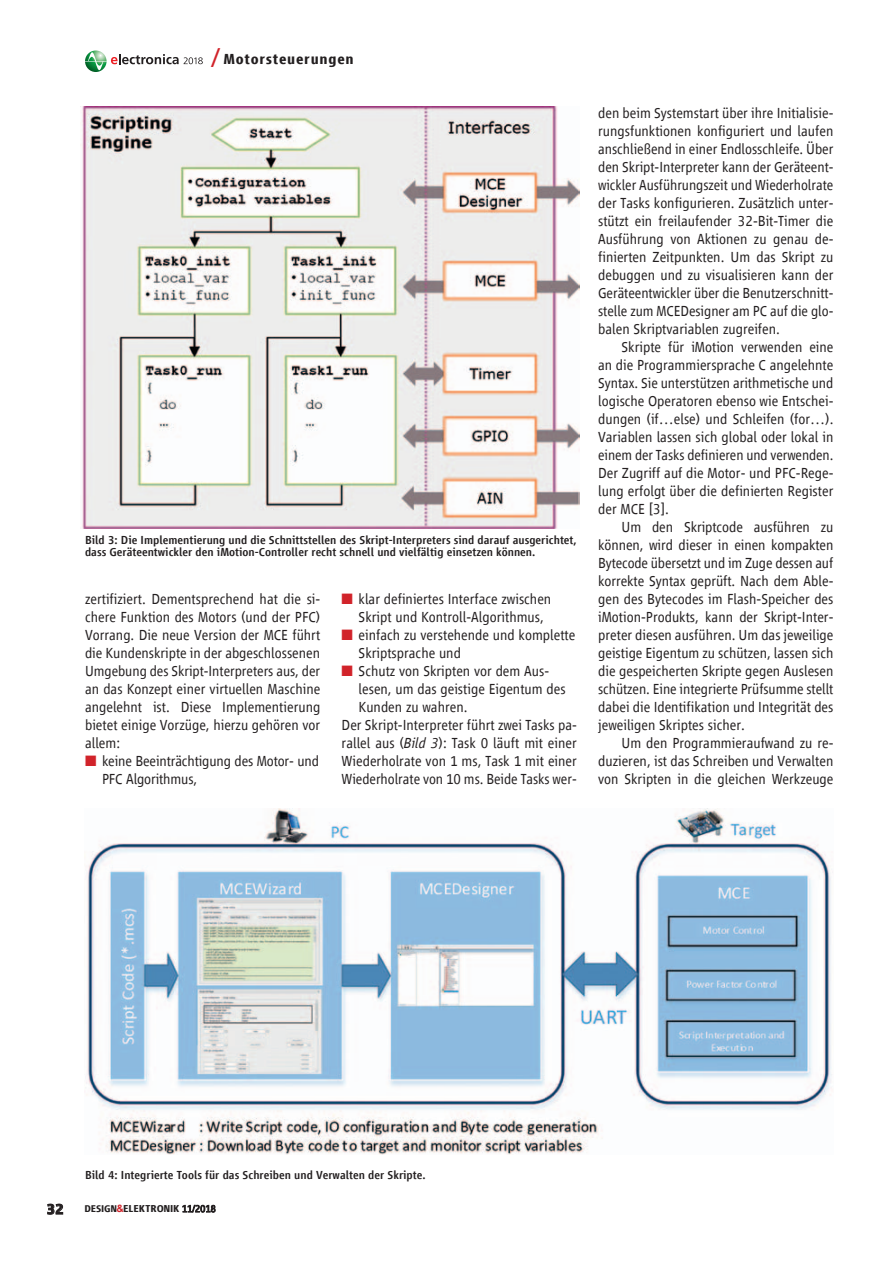
<style>
.page{position:relative;width:893px;height:1263px;background:#fff}
.page>*{position:absolute;margin:0;border:0;box-sizing:border-box;transform-origin:0 0}
.t_Fliesstext_mE{font:300 15px/18px "Vialog LT Com";color:#231f20;text-align:justify}
.t_Fliesstext_oE{font:300 15px/18px "Vialog LT Com";color:#231f20}
.t_Rubrik{font:700 15px "Vialog LT Com";letter-spacing:.05em;color:#231f20}
.t_BU{font:500 12px/12px "Vialog LT Com";color:#231f20}
.t1{font:700 10.35px "Vialog LT Com";color:#231f20}
.s1{font-family:"Phenomena";font-size:27px;color:#d1232a}
.s2{color:#d1232a}
.s3{font-style:italic}
.s4{font-size:10.05px}
.s5{font-family:"Arial";font-size:10.05px;color:#d1232a}
.s6{font-weight:300}
</style>
<div class="page">
<svg style="left:183px;top:1205px;width:32px;height:7px"></svg>
<svg style="left:47px;top:1204px;width:16px;height:10px"></svg>
<img style="left:85px;top:808px;width:747px;height:347px">
<img style="left:82px;top:106px;width:497px;height:422px">
<svg style="left:85px;top:50px;width:118px;height:22px"></svg>
<p class="t_Rubrik" style="left:211px;top:51px;width:144px"><span class="s1">/</span> Motorsteuerungen</p>
<p class="t_BU" style="left:85px;top:534px;width:493px">Bild 3: Die Implementierung und die Schnittstellen des Skript-Interpreters sind darauf ausgerichtet, dass Geräteentwickler den iMotion-Controller recht schnell und vielfältig einsetzen können.</p>
<p class="t_Fliesstext_mE" style="left:85px;top:590px;width:237px">zertifiziert. Dementsprechend hat die si&shy;chere Funktion des Motors (und der PFC)<br>Vorrang. Die neue Version der MCE führt die Kundenskripte in der abgeschlossenen Umgebung des Skript-Interpreters aus, der an das Konzept einer virtuellen Maschine angelehnt ist. Diese Implementierung bietet einige Vorzüge, hierzu gehören vor allem:</p>
<p class="t_Fliesstext_oE" style="left:102px;top:752px;width:219px;text-indent:-17px"><span class="s2">■</span> keine Beeinträchtigung des Motor- und<br>PFC Algorithmus,</p>
<p class="t_Fliesstext_oE" style="left:359px;top:590px;width:194px;text-indent:-17px"><span class="s2">■</span> klar definiertes Interface zwischen<br>Skript und Kontroll-Algorithmus,</p>
<p class="t_Fliesstext_oE" style="left:359px;top:626px;width:218px;text-indent:-17px"><span class="s2">■</span> einfach zu verstehende und komplette<br>Skriptsprache und</p>
<p class="t_Fliesstext_oE" style="left:359px;top:662px;width:209px;text-indent:-17px"><span class="s2">■</span> Schutz von Skripten vor dem Aus&shy;lesen, um das geistige Eigentum des<br>Kunden zu wahren.</p>
<p class="t_Fliesstext_oE" style="left:342px;top:716px;width:237px;text-align:justify">Der Skript-Interpreter führt zwei Tasks pa&shy;rallel aus (<span class="s3">Bild 3</span>): Task 0 läuft mit einer Wiederholrate von 1 ms, Task 1 mit einer Wiederholrate von 10 ms. Beide Tasks wer-</p>
<p class="t_Fliesstext_oE" style="left:598px;top:104px;width:237px;text-align:justify">den beim Systemstart über ihre Initialisie&shy;rungsfunktionen konfiguriert und laufen anschließend in einer Endlosschleife. Über den Skript-Interpreter kann der Geräteent&shy;wickler Ausführungszeit und Wiederholrate der Tasks konfigurieren. Zusätzlich unter&shy;stützt ein freilaufender 32-Bit-Timer die Ausführung von Aktionen zu genau de&shy;finierten Zeitpunkten. Um das Skript zu debuggen und zu visualisieren kann der Geräteentwickler über die Benutzerschnitt&shy;stelle zum MCEDesigner am PC auf die glo&shy;balen Skriptvariablen zugreifen.</p>
<p class="t_Fliesstext_mE" style="left:598px;top:338px;width:237px;text-indent:23px">Skripte für iMotion verwenden eine an die Programmiersprache C angelehnte Syntax. Sie unterstützen arithmetische und logische Operatoren ebenso wie Entschei&shy;dungen (if…else) und Schleifen (for…).<br>Variablen lassen sich global oder lokal in einem der Tasks definieren und verwenden.<br>Der Zugriff auf die Motor- und PFC-Rege&shy;lung erfolgt über die definierten Register der MCE [3].</p>
<p class="t_Fliesstext_mE" style="left:598px;top:518px;width:237px;text-indent:23px">Um den Skriptcode ausführen zu können, wird dieser in einen kompakten Bytecode übersetzt und im Zuge dessen auf korrekte Syntax geprüft. Nach dem Able&shy;gen des Bytecodes im Flash-Speicher des iMotion-Produkts, kann der Skript-Inter&shy;preter diesen ausführen. Um das jeweilige geistige Eigentum zu schützen, lassen sich die gespeicherten Skripte gegen Auslesen schützen. Eine integrierte Prüfsumme stellt dabei die Identifikation und Integrität des jeweiligen Skriptes sicher.</p>
<p class="t_Fliesstext_mE" style="left:598px;top:734px;width:237px;text-indent:23px">Um den Programmieraufwand zu re&shy;duzieren, ist das Schreiben und Verwalten von Skripten in die gleichen Werkzeuge</p>
<p class="t_BU" style="left:85px;top:1169px;width:342px">Bild 4: Integrierte Tools für das Schreiben und Verwalten der Skripte.</p>
<p class="t_Rubrik" style="left:47px;top:1201px;width:18px">32</p>
<p class="t1" style="left:84px;top:1203px;width:133px"><span class="s4">DESIGN</span><span class="s5">&amp;</span>ELEKTRONIK <span class="s6">11/2018</span></p>
</div>
